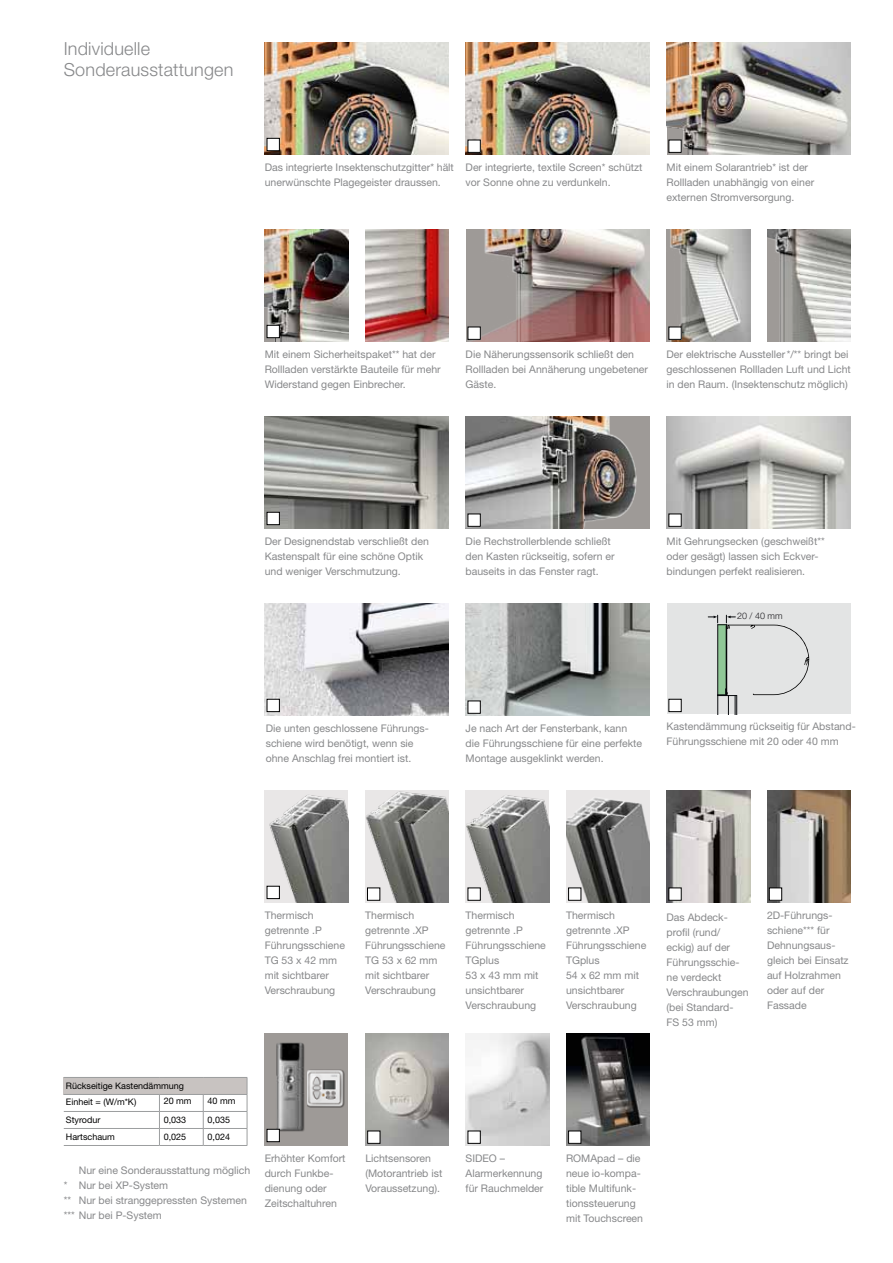
<style>
.page{position:relative;width:893px;height:1263px;background:#fff}
.page>*{position:absolute;margin:0;border:0;box-sizing:border-box;transform-origin:0 0}
.t1{font:300 18px/21px "Helvetica Neue LT Std";letter-spacing:.01em;color:#87888a}
.t2{font:10.5px/15px "Helvetica Neue LT Std";color:#87888a}
.t3{font:9px/15.9px "Helvetica Neue LT Std";color:#000}
.t4{font:300 9px "Helvetica Neue LT Std";color:#1e1d21}
</style>
<div class="page">
<img style="left:365px;top:1033px;width:84px;height:113px">
<img style="left:666px;top:790px;width:84px;height:112px">
<img style="left:265px;top:603px;width:184px;height:113px">
<img style="left:466px;top:603px;width:183px;height:113px">
<img style="left:767px;top:790px;width:83px;height:112px">
<img style="left:265px;top:43px;width:184px;height:112px">
<img style="left:466px;top:43px;width:183px;height:112px">
<img style="left:265px;top:229px;width:83px;height:113px">
<img style="left:265px;top:416px;width:184px;height:113px">
<img style="left:466px;top:229px;width:183px;height:113px">
<img style="left:466px;top:416px;width:183px;height:113px">
<img style="left:666px;top:43px;width:184px;height:112px">
<img style="left:666px;top:229px;width:84px;height:113px">
<img style="left:767px;top:229px;width:83px;height:113px">
<img style="left:666px;top:416px;width:184px;height:113px">
<img style="left:365px;top:229px;width:84px;height:113px">
<div style="left:265px;top:1033px;width:83px;height:113px;background:#9e9a97"></div>
<img style="left:271px;top:1042px;width:34px;height:90px">
<div style="left:267px;top:138px;width:12px;height:13px;background:#fff"></div>
<div style="left:267px;top:138px;width:13px;height:13px;border:1px solid #000"></div>
<div style="left:267px;top:325px;width:12px;height:13px;background:#fff"></div>
<div style="left:267px;top:325px;width:13px;height:13px;border:1px solid #000"></div>
<div style="left:267px;top:512px;width:12px;height:13px;background:#fff"></div>
<div style="left:267px;top:512px;width:13px;height:13px;border:1px solid #000"></div>
<div style="left:267px;top:699px;width:12px;height:13px;background:#fff"></div>
<div style="left:267px;top:699px;width:13px;height:13px;border:1px solid #000"></div>
<div style="left:769px;top:888px;width:13px;height:12px;background:#fff"></div>
<div style="left:769px;top:888px;width:13px;height:12px;border:1px solid #000"></div>
<img style="left:307px;top:1069px;width:38px;height:39px">
<div style="left:468px;top:140px;width:12px;height:12px;background:#fff"></div>
<div style="left:468px;top:140px;width:12px;height:13px;border:1px solid #000"></div>
<div style="left:468px;top:327px;width:12px;height:12px;background:#fff"></div>
<div style="left:468px;top:327px;width:12px;height:13px;border:1px solid #000"></div>
<div style="left:468px;top:514px;width:12px;height:12px;background:#fff"></div>
<div style="left:468px;top:701px;width:12px;height:12px;background:#fff"></div>
<div style="left:267px;top:1129px;width:12px;height:13px;background:#fff"></div>
<div style="left:267px;top:1129px;width:13px;height:13px;border:1px solid #000"></div>
<div style="left:669px;top:140px;width:12px;height:12px;background:#fff"></div>
<div style="left:669px;top:140px;width:12px;height:13px;border:1px solid #000"></div>
<div style="left:669px;top:327px;width:12px;height:12px;background:#fff"></div>
<div style="left:669px;top:327px;width:12px;height:13px;border:1px solid #000"></div>
<div style="left:669px;top:514px;width:12px;height:12px;background:#fff"></div>
<div style="left:669px;top:888px;width:12px;height:12px;background:#fff"></div>
<div style="left:368px;top:1131px;width:12px;height:12px;background:#fff"></div>
<div style="left:367px;top:1131px;width:13px;height:12px;border:1px solid #000"></div>
<img style="left:265px;top:790px;width:83px;height:112px">
<img style="left:365px;top:790px;width:84px;height:112px">
<img style="left:466px;top:790px;width:83px;height:112px">
<img style="left:566px;top:791px;width:83px;height:111px">
<img style="left:466px;top:1033px;width:83px;height:113px">
<img style="left:566px;top:1033px;width:83px;height:113px">
<div style="left:367px;top:888px;width:13px;height:12px;background:#fff"></div>
<div style="left:367px;top:888px;width:13px;height:12px;border:1px solid #000"></div>
<div style="left:267px;top:886px;width:12px;height:12px;background:#fff"></div>
<div style="left:267px;top:886px;width:13px;height:13px;border:1px solid #000"></div>
<div style="left:569px;top:888px;width:12px;height:12px;background:#fff"></div>
<div style="left:568px;top:888px;width:13px;height:12px;border:1px solid #000"></div>
<div style="left:468px;top:888px;width:12px;height:12px;background:#fff"></div>
<div style="left:569px;top:1131px;width:12px;height:12px;background:#fff"></div>
<div style="left:568px;top:1131px;width:13px;height:12px;border:1px solid #000"></div>
<div style="left:468px;top:1131px;width:12px;height:12px;background:#fff"></div>
<div style="left:666px;top:603px;width:184px;height:111px;background:#e3e4e4"></div>
<svg style="left:708px;top:615px;width:101px;height:99px"></svg>
<div style="left:669px;top:699px;width:12px;height:13px;background:#fff"></div>
<div style="left:669px;top:699px;width:12px;height:13px;border:1px solid #000"></div>
<div style="left:64px;top:1077px;width:183px;height:17px;background:#c8c3c1"></div>
<hr style="left:64px;top:1077px;width:95px;height:1px;background:#9c9e9f">
<hr style="left:159px;top:1077px;width:44px;height:1px;background:#9c9e9f">
<hr style="left:203px;top:1077px;width:44px;height:1px;background:#9c9e9f">
<hr style="left:64px;top:1094px;width:95px;height:1px;background:#9c9e9f">
<hr style="left:159px;top:1094px;width:44px;height:1px;background:#9c9e9f">
<hr style="left:203px;top:1094px;width:44px;height:1px;background:#9c9e9f">
<hr style="left:64px;top:1111px;width:95px;height:1px;background:#9c9e9f">
<hr style="left:159px;top:1111px;width:44px;height:1px;background:#9c9e9f">
<hr style="left:203px;top:1111px;width:44px;height:1px;background:#9c9e9f">
<hr style="left:64px;top:1128px;width:95px;height:1px;background:#9c9e9f">
<hr style="left:159px;top:1128px;width:44px;height:1px;background:#9c9e9f">
<svg style="left:159px;top:1095px;width:1px;height:50px"></svg>
<hr style="left:203px;top:1128px;width:44px;height:1px;background:#9c9e9f">
<svg style="left:203px;top:1095px;width:1px;height:50px"></svg>
<svg style="left:247px;top:1078px;width:1px;height:67px"></svg>
<hr style="left:64px;top:1145px;width:95px;height:1px;background:#9c9e9f">
<hr style="left:159px;top:1145px;width:44px;height:1px;background:#9c9e9f">
<hr style="left:203px;top:1145px;width:44px;height:1px;background:#9c9e9f">
<h1 class="t1" style="left:64px;top:38px;width:171px">Individuelle<br>Sonderausstattungen</h1>
<p class="t2" style="left:265px;top:159px;width:191px">Das integrierte Insektenschutzgitter* hält unerwünschte Plagegeister draussen.</p>
<p class="t2" style="left:466px;top:159px;width:178px">Der integrierte, textile Screen* schützt vor Sonne ohne zu verdunkeln.</p>
<p class="t2" style="left:666px;top:159px;width:149px">Mit einem Solarantrieb* ist der<br>Rollladen unabhängig von einer externen Stromversorgung.</p>
<p class="t2" style="left:265px;top:346px;width:177px">Mit einem Sicherheitspaket** hat der<br>Rollladen verstärkte Bauteile für mehr<br>Widerstand gegen Einbrecher.</p>
<p class="t2" style="left:466px;top:346px;width:184px">Die Näherungssensorik schließt den<br>Rollladen bei Annäherung ungebetener<br>Gäste.</p>
<p class="t2" style="left:666px;top:346px;width:186px">Der elektrische Aussteller*/** bringt bei geschlossenen Rollladen Luft und Licht in den Raum. (Insektenschutz möglich)</p>
<p class="t2" style="left:265px;top:533px;width:166px">Der Designendstab verschließt den<br>Kastenspalt für eine schöne Optik und weniger Verschmutzung.</p>
<p class="t2" style="left:466px;top:533px;width:150px">Die Rechstrollerblende schließt den Kasten rückseitig, sofern er bauseits in das Fenster ragt.</p>
<p class="t2" style="left:666px;top:533px;width:160px">Mit Gehrungsecken (geschweißt** oder gesägt) lassen sich Eckver&shy;bindungen perfekt realisieren.</p>
<p class="t4" style="left:737px;top:611px;width:47px">20 / 40 mm</p>
<p class="t2" style="left:266px;top:720px;width:165px">Die unten geschlossene Führungs&shy;schiene wird benötigt, wenn sie ohne Anschlag frei montiert ist.</p>
<p class="t2" style="left:466px;top:720px;width:178px">Je nach Art der Fensterbank, kann die Führungsschiene für eine perfekte<br>Montage ausgeklinkt werden.</p>
<p class="t2" style="left:666px;top:719px;width:191px">Kastendämmung rückseitig für Abstand-<br>Führungsschiene mit 20 oder 40 mm</p>
<p class="t2" style="left:265px;top:907px;width:82px">Thermisch getrennte .P<br>Führungsschiene<br>TG 53 x 42 mm mit sichtbarer<br>Verschraubung</p>
<p class="t2" style="left:365px;top:907px;width:82px">Thermisch getrennte .XP<br>Führungsschiene<br>TG 53 x 62 mm mit sichtbarer<br>Verschraubung</p>
<p class="t2" style="left:466px;top:907px;width:82px">Thermisch getrennte .P<br>Führungsschiene<br>TGplus<br>53 x 43 mm mit unsichtbarer<br>Verschraubung</p>
<p class="t2" style="left:566px;top:907px;width:82px">Thermisch getrennte .XP<br>Führungsschiene<br>TGplus<br>54 x 62 mm mit unsichtbarer<br>Verschraubung</p>
<p class="t2" style="left:666px;top:909px;width:84px">Das Abdeck&shy;profil (rund/ eckig) auf der<br>Führungsschie&shy;ne verdeckt<br>Verschraubungen (bei Standard-<br>FS 53 mm)</p>
<p class="t2" style="left:767px;top:907px;width:83px">2D-Führungs&shy;schiene*** für<br>Dehnungsaus&shy;gleich bei Einsatz auf Holzrahmen oder auf der<br>Fassade</p>
<p class="t3" style="left:66px;top:1078px;width:120px">Rückseitige Kastendämmung<br>Einheit = (W/m*K)</p>
<p class="t3" style="left:164px;top:1093px;width:29px">20 mm</p>
<p class="t3" style="left:207px;top:1093px;width:29px">40 mm</p>
<p class="t3" style="left:66px;top:1112px;width:36px">Styrodur</p>
<p class="t3" style="left:164px;top:1112px;width:24px">0,033</p>
<p class="t3" style="left:207px;top:1112px;width:24px">0,035</p>
<p class="t3" style="left:66px;top:1129px;width:51px">Hartschaum</p>
<p class="t3" style="left:164px;top:1129px;width:24px">0,025</p>
<p class="t3" style="left:207px;top:1129px;width:24px">0,024</p>
<p class="t2" style="left:64px;top:1162px;width:188px;text-indent:15px">Nur eine Sonderausstattung möglich * Nur bei XP-System<br>** Nur bei stranggepressten Systemen *** Nur bei P-System</p>
<p class="t2" style="left:265px;top:1150px;width:82px">Erhöhter Komfort durch Funkbe&shy;dienung oder<br>Zeitschaltuhren</p>
<p class="t2" style="left:365px;top:1150px;width:79px">Lichtsensoren (Motorantrieb ist<br>Voraussetzung).</p>
<p class="t2" style="left:466px;top:1150px;width:79px">SIDEO –<br>Alarmerkennung für Rauchmelder</p>
<p class="t2" style="left:566px;top:1150px;width:79px">ROMApad – die neue io-kompa&shy;tible Multifunk&shy;tionssteuerung mit Touchscreen</p>
</div>
